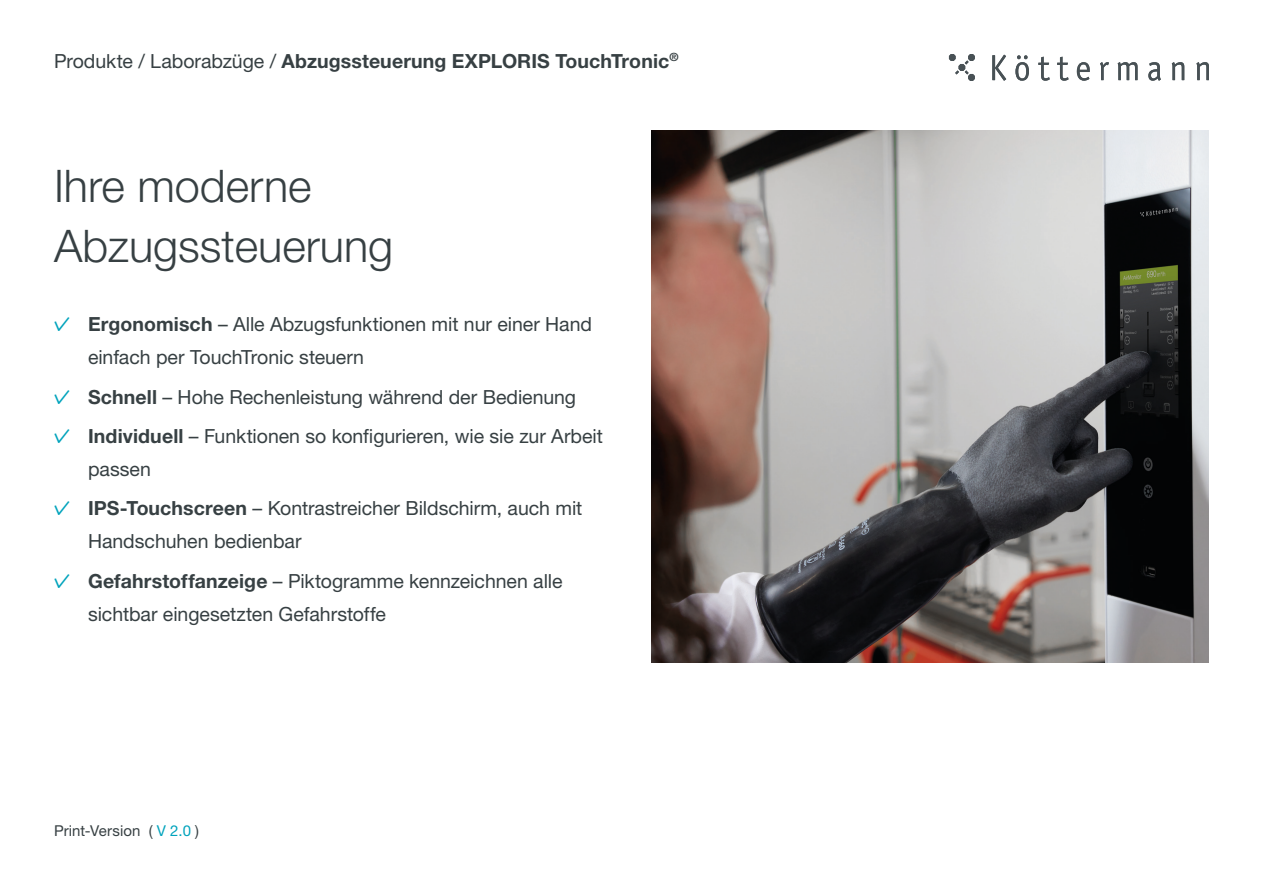
<style>
.page{position:relative;width:1263px;height:893px;background:#fff}
.page>*{position:absolute;margin:0;border:0;box-sizing:border-box;transform-origin:0 0}
.t1{font:300 45px/60px "Helvetica Neue LT Std";color:#374043}
.t2{font:19.5px/33px "Helvetica Neue LT Std";letter-spacing:-.005em;color:#374043}
.t3{font:700 19.5px "Helvetica Neue LT Std";letter-spacing:.005em;color:#374043}
.t4{font:15px "Helvetica Neue LT Std";letter-spacing:.005em;color:#374043}
.s1{font-weight:400}
.s2{font-family:"Artifakt Element";color:#00a3bc}
.s3{font-weight:700}
.s4{color:#00a3bc}
</style>
<div class="page">
<svg style="left:992px;top:55px;width:14px;height:26px"></svg>
<svg style="left:1015px;top:55px;width:14px;height:26px"></svg>
<svg style="left:1038px;top:57px;width:12px;height:24px"></svg>
<svg style="left:1057px;top:57px;width:11px;height:24px"></svg>
<svg style="left:1077px;top:62px;width:13px;height:19px"></svg>
<svg style="left:1100px;top:62px;width:9px;height:18px"></svg>
<svg style="left:1118px;top:62px;width:19px;height:18px"></svg>
<svg style="left:1148px;top:62px;width:13px;height:19px"></svg>
<svg style="left:1172px;top:62px;width:12px;height:18px"></svg>
<svg style="left:1196px;top:62px;width:13px;height:18px"></svg>
<svg style="left:949px;top:54px;width:26px;height:27px"></svg>
<img style="left:651px;top:131px;width:558px;height:531px">
<p class="t3" style="left:54px;top:49px;width:626px"><span class="s1">Produkte / Laborabzüge /</span> Abzugssteuerung EXPLORIS TouchTronic<sup>®</sup></p>
<h1 class="t1" style="left:54px;top:155px;width:341px">Ihre moderne<br>Abzugssteuerung</h1>
<p class="t2" style="left:88px;top:308px;width:506px;text-indent:-34px"><span class="s2">✓</span> <span class="s3">Ergonomisch</span> – Alle Abzugsfunktionen mit nur einer Hand einfach per TouchTronic steuern</p>
<p class="t2" style="left:54px;top:380px;width:524px"><span class="s2">✓</span> <span class="s3">Schnell</span> – Hohe Rechenleistung während der Bedienung</p>
<p class="t2" style="left:88px;top:419px;width:516px;text-indent:-34px"><span class="s2">✓</span> <span class="s3">Individuell</span> – Funktionen so konfigurieren, wie sie zur Arbeit passen</p>
<p class="t2" style="left:88px;top:492px;width:496px;text-indent:-34px"><span class="s2">✓</span> <span class="s3">IPS-Touchscreen</span> – Kontrastreicher Bildschirm, auch mit<br>Handschuhen bedienbar</p>
<p class="t2" style="left:88px;top:564px;width:476px;text-indent:-34px"><span class="s2">✓</span> <span class="s3">Gefahrstoffanzeige</span> – Piktogramme kennzeichnen alle sichtbar eingesetzten Gefahrstoffe</p>
<p class="t4" style="left:54px;top:822px;width:147px">Print-Version ( <span class="s4">V 2.0</span> )</p>
</div>
